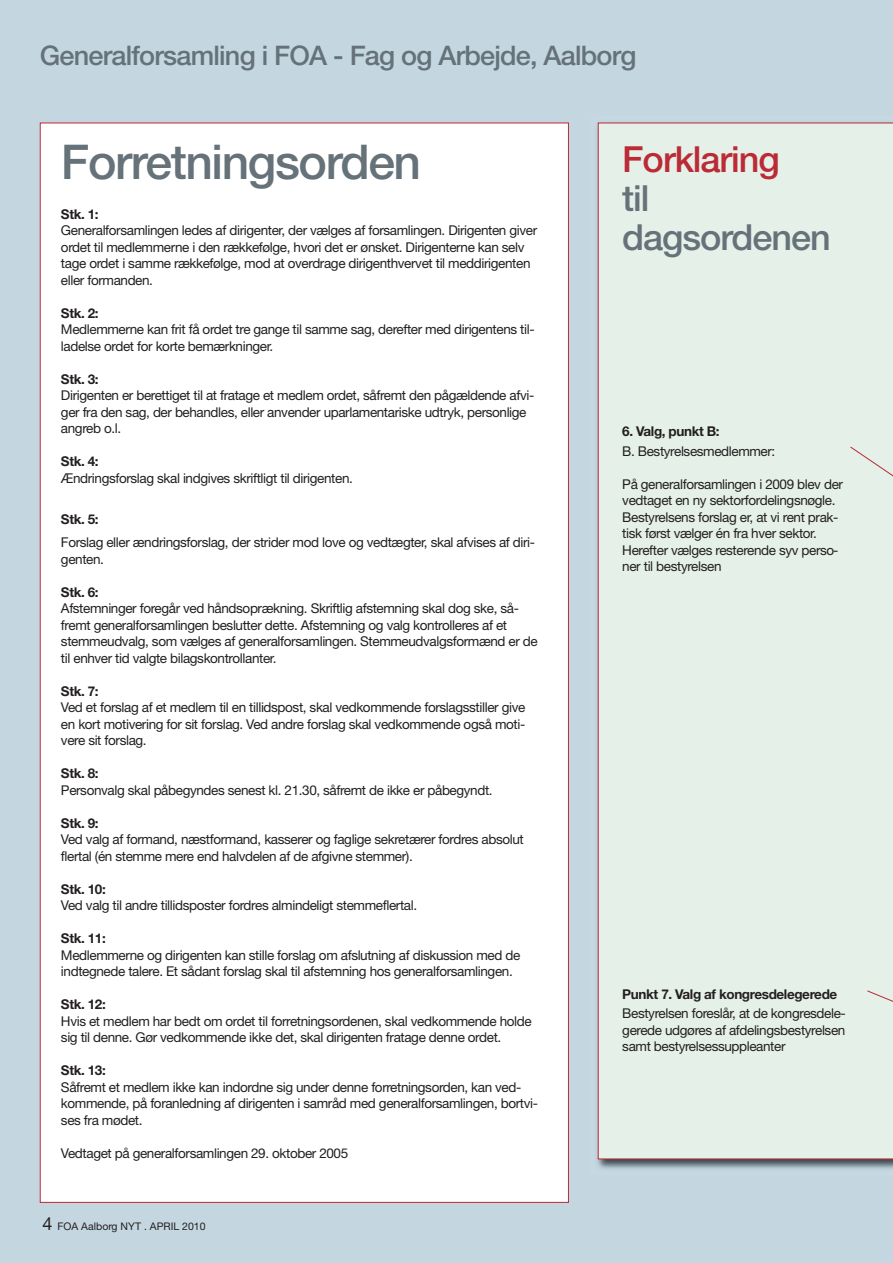
<style>
.page{position:relative;width:893px;height:1263px;background:#c4d7e1}
.page>*{position:absolute;margin:0;border:0;box-sizing:border-box;transform-origin:0 0}
.t1{font:500 48px "Helvetica Neue";letter-spacing:-.03em;color:#667279}
.t2{font:500 36px/39px "Helvetica Neue";letter-spacing:-.03em;color:#667279}
.t3{font:500 36px "Helvetica Neue";letter-spacing:-.03em;color:#bb2a35}
.t4{font:500 27px "Helvetica Neue";letter-spacing:-.03em;color:#667279}
.t5{font:13.5px/16.5px "Helvetica Neue";letter-spacing:-.03em;color:#231f20}
.t6{font:700 13.5px "Helvetica Neue";letter-spacing:-.03em;color:#231f20}
.t7{font:10.5px "Helvetica Neue";color:#231f20}
.s1{font-size:18px}
</style>
<div class="page">
<div style="left:41px;top:123px;width:527px;height:1079px;background:#fff"></div>
<div style="left:598px;top:123px;width:295px;height:1036px;background:#e5f0e9"></div>
<div style="left:849px;top:446px;width:44px;height:166px;background:#e5f0e9"></div>
<div style="left:866px;top:990px;width:27px;height:84px;background:#e5f0e9"></div>
<h3 class="t4" style="left:40px;top:46px;width:598px">Generalforsamling i FOA - Fag og Arbejde, Aalborg</h3>
<h1 class="t1" style="left:61px;top:145px;width:362px">Forretningsorden</h1>
<p class="t6" style="left:61px;top:209px;width:39px">Stk. 1:</p>
<p class="t5" style="left:61px;top:224px;width:478px">Generalforsamlingen ledes af dirigenter, der vælges af forsamlingen. Dirigenten giver ordet til medlemmerne i den rækkefølge, hvori det er ønsket. Dirigenterne kan selv tage ordet i samme rækkefølge, mod at overdrage dirigenthvervet til meddirigenten eller formanden.</p>
<p class="t6" style="left:61px;top:308px;width:39px">Stk. 2:</p>
<p class="t5" style="left:61px;top:323px;width:475px">Medlemmerne kan frit få ordet tre gange til samme sag, derefter med dirigentens til&shy;ladelse ordet for korte bemærkninger.</p>
<p class="t6" style="left:61px;top:374px;width:39px">Stk. 3:</p>
<p class="t5" style="left:61px;top:389px;width:475px">Dirigenten er berettiget til at fratage et medlem ordet, såfremt den pågældende afvi&shy;ger fra den sag, der behandles, eller anvender uparlamentariske udtryk, personlige angreb o.l.</p>
<p class="t6" style="left:61px;top:457px;width:39px">Stk. 4:</p>
<p class="t5" style="left:61px;top:471px;width:293px">Ændringsforslag skal indgives skriftligt til dirigenten.</p>
<p class="t6" style="left:61px;top:514px;width:39px">Stk. 5:</p>
<p class="t5" style="left:61px;top:535px;width:476px">Forslag eller ændringsforslag, der strider mod love og vedtægter, skal afvises af diri&shy;genten.</p>
<p class="t6" style="left:61px;top:587px;width:39px">Stk. 6:</p>
<p class="t5" style="left:61px;top:601px;width:478px">Afstemninger foregår ved håndsoprækning. Skriftlig afstemning skal dog ske, så&shy;fremt generalforsamlingen beslutter dette. Afstemning og valg kontrolleres af et stemmeudvalg, som vælges af generalforsamlingen. Stemmeudvalgsformænd er de til enhver tid valgte bilagskontrollanter.</p>
<p class="t6" style="left:61px;top:686px;width:39px">Stk. 7:</p>
<p class="t5" style="left:61px;top:700px;width:466px;text-align:justify">Ved et forslag af et medlem til en tillidspost, skal vedkommende forslagsstiller give en kort motivering for sit forslag. Ved andre forslag skal vedkommende også moti&shy;vere sit forslag.</p>
<p class="t6" style="left:61px;top:768px;width:39px">Stk. 8:</p>
<p class="t5" style="left:61px;top:783px;width:433px">Personvalg skal påbegyndes senest kl. 21.30, såfremt de ikke er påbegyndt.</p>
<p class="t6" style="left:61px;top:818px;width:39px">Stk. 9:</p>
<p class="t5" style="left:61px;top:832px;width:464px">Ved valg af formand, næstformand, kasserer og faglige sekretærer fordres absolut flertal (én stemme mere end halvdelen af de afgivne stemmer).</p>
<p class="t6" style="left:61px;top:884px;width:46px">Stk. 10:</p>
<p class="t5" style="left:61px;top:898px;width:358px">Ved valg til andre tillidsposter fordres almindeligt stemmeflertal.</p>
<p class="t6" style="left:61px;top:933px;width:46px">Stk. 11:</p>
<p class="t5" style="left:61px;top:948px;width:461px">Medlemmerne og dirigenten kan stille forslag om afslutning af diskussion med de indtegnede talere. Et sådant forslag skal til afstemning hos generalforsamlingen.</p>
<p class="t6" style="left:61px;top:999px;width:46px">Stk. 12:</p>
<p class="t5" style="left:61px;top:1014px;width:472px">Hvis et medlem har bedt om ordet til forretningsordenen, skal vedkommende holde sig til denne. Gør vedkommende ikke det, skal dirigenten fratage denne ordet.</p>
<p class="t6" style="left:61px;top:1065px;width:46px">Stk. 13:</p>
<p class="t5" style="left:61px;top:1080px;width:478px">Såfremt et medlem ikke kan indordne sig under denne forretningsorden, kan ved&shy;kommende, på foranledning af dirigenten i samråd med generalforsamlingen, bortvi&shy;ses fra mødet.</p>
<p class="t5" style="left:61px;top:1146px;width:289px">Vedtaget på generalforsamlingen 29. oktober 2005</p>
<p class="t7" style="left:43px;top:1222px;width:165px"><span class="s1">4</span> FOA Aalborg NYT . APRIL 2010</p>
<h2 class="t3" style="left:622px;top:146px;width:159px">Forklaring</h2>
<h2 class="t2" style="left:622px;top:182px;width:210px">til dagsordenen</h2>
<p class="t6" style="left:622px;top:426px;width:99px">6. Valg, punkt B:</p>
<p class="t5" style="left:622px;top:444px;width:155px">B. Bestyrelsesmedlemmer:</p>
<p class="t5" style="left:622px;top:477px;width:222px">På generalforsamlingen i 2009 blev der vedtaget en ny sektorfordelingsnøgle.<br>Bestyrelsens forslag er, at vi rent prak&shy;tisk først vælger én fra hver sektor.<br>Herefter vælges resterende syv perso&shy;ner til bestyrelsen</p>
<p class="t6" style="left:622px;top:989px;width:216px">Punkt 7. Valg af kongresdelegerede</p>
<p class="t5" style="left:622px;top:1006px;width:225px;text-align:justify">Bestyrelsen foreslår, at de kongresdele&shy;gerede udgøres af afdelingsbestyrelsen samt bestyrelsessuppleanter</p>
</div>
